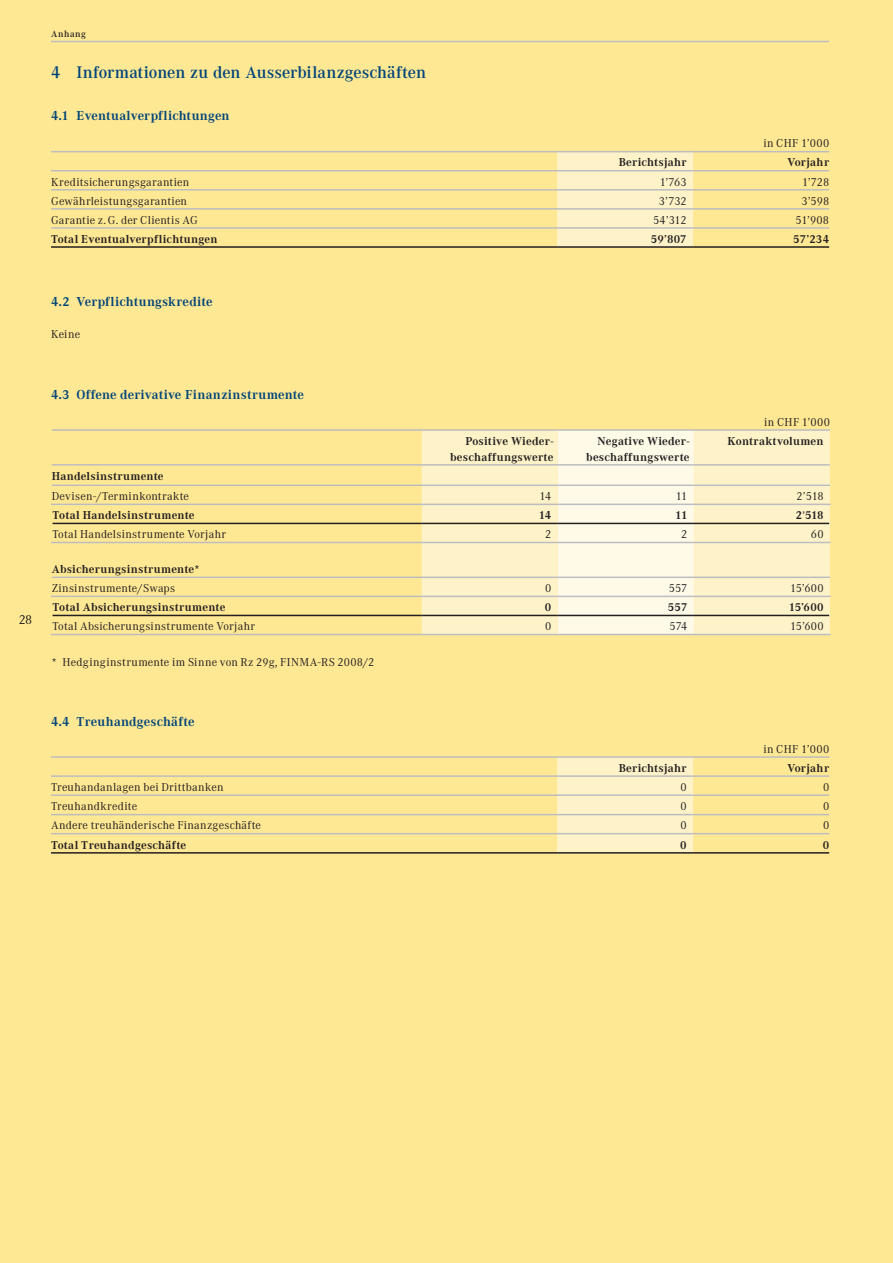
<style>
.page{position:relative;width:893px;height:1263px;background:#ffe894}
.page>*{position:absolute;margin:0;border:0;box-sizing:border-box;transform-origin:0 0}
.t1{font:500 16.5px "Corporate ABQ";color:#004578}
.t2{font:700 12.75px "Corporate ABQ";letter-spacing:.015em;color:#004578}
.t3{font:12.75px "Corporate ABQ";color:#231f20}
.t4{font:11.25px "Corporate ABQ";letter-spacing:.02em;color:#231f20}
.t5{font:700 11.25px/15.8px "Corporate ABQ";letter-spacing:.015em;color:#231f20;text-align:right}
.t6{font:500 9px "Corporate ABQ";letter-spacing:.065em;color:#231f20}
.s1{font-family:"Corporate S";font-weight:400}
</style>
<div class="page">
<hr style="left:51px;top:41px;width:778px;height:1px;background:#bcbdc0">
<div style="left:557px;top:152px;width:136px;height:94px;background:#fef3c8"></div>
<hr style="left:51px;top:151px;width:506px;height:1px;background:#bcbdc0">
<hr style="left:557px;top:151px;width:136px;height:1px;background:#bcbdc0">
<hr style="left:693px;top:151px;width:136px;height:1px;background:#bcbdc0">
<hr style="left:51px;top:170px;width:506px;height:1px;background:#bcbdc0">
<hr style="left:557px;top:170px;width:136px;height:1px;background:#bcbdc0">
<hr style="left:693px;top:170px;width:136px;height:1px;background:#bcbdc0">
<hr style="left:51px;top:189px;width:506px;height:2px;background:#bcbdc0">
<hr style="left:557px;top:189px;width:136px;height:2px;background:#bcbdc0">
<hr style="left:693px;top:189px;width:136px;height:2px;background:#bcbdc0">
<hr style="left:51px;top:208px;width:506px;height:2px;background:#bcbdc0">
<hr style="left:557px;top:208px;width:136px;height:2px;background:#bcbdc0">
<hr style="left:693px;top:208px;width:136px;height:2px;background:#bcbdc0">
<hr style="left:51px;top:227px;width:506px;height:2px;background:#bcbdc0">
<hr style="left:557px;top:227px;width:136px;height:2px;background:#bcbdc0">
<hr style="left:693px;top:227px;width:136px;height:2px;background:#bcbdc0">
<hr style="left:51px;top:246px;width:506px;height:2px;background:#231f20">
<hr style="left:557px;top:246px;width:136px;height:2px;background:#231f20">
<hr style="left:693px;top:246px;width:136px;height:2px;background:#231f20">
<div style="left:422px;top:431px;width:408px;height:203px;background:#fef3c8"></div>
<div style="left:558px;top:431px;width:136px;height:203px;background:#fefae7"></div>
<hr style="left:52px;top:429px;width:370px;height:2px;background:#bcbdc0">
<hr style="left:422px;top:429px;width:136px;height:2px;background:#bcbdc0">
<hr style="left:558px;top:429px;width:136px;height:2px;background:#bcbdc0">
<hr style="left:694px;top:429px;width:136px;height:2px;background:#bcbdc0">
<hr style="left:52px;top:464px;width:370px;height:2px;background:#bcbdc0">
<hr style="left:422px;top:464px;width:136px;height:2px;background:#bcbdc0">
<hr style="left:558px;top:464px;width:136px;height:2px;background:#bcbdc0">
<hr style="left:694px;top:464px;width:136px;height:2px;background:#bcbdc0">
<hr style="left:52px;top:484px;width:370px;height:2px;background:#bcbdc0">
<hr style="left:422px;top:484px;width:136px;height:2px;background:#bcbdc0">
<hr style="left:558px;top:484px;width:136px;height:2px;background:#bcbdc0">
<hr style="left:694px;top:484px;width:136px;height:2px;background:#bcbdc0">
<hr style="left:51px;top:504px;width:371px;height:1px;background:#bcbdc0">
<hr style="left:422px;top:504px;width:136px;height:1px;background:#bcbdc0">
<hr style="left:558px;top:504px;width:136px;height:1px;background:#bcbdc0">
<hr style="left:694px;top:504px;width:137px;height:1px;background:#bcbdc0">
<hr style="left:51px;top:542px;width:371px;height:1px;background:#bcbdc0">
<hr style="left:422px;top:542px;width:136px;height:1px;background:#bcbdc0">
<hr style="left:558px;top:542px;width:136px;height:1px;background:#bcbdc0">
<hr style="left:694px;top:542px;width:137px;height:1px;background:#bcbdc0">
<hr style="left:52px;top:576px;width:370px;height:2px;background:#bcbdc0">
<hr style="left:422px;top:576px;width:136px;height:2px;background:#bcbdc0">
<hr style="left:558px;top:576px;width:136px;height:2px;background:#bcbdc0">
<hr style="left:694px;top:576px;width:136px;height:2px;background:#bcbdc0">
<hr style="left:51px;top:596px;width:371px;height:1px;background:#bcbdc0">
<hr style="left:422px;top:596px;width:136px;height:1px;background:#bcbdc0">
<hr style="left:558px;top:596px;width:136px;height:1px;background:#bcbdc0">
<hr style="left:694px;top:596px;width:137px;height:1px;background:#bcbdc0">
<hr style="left:51px;top:634px;width:371px;height:1px;background:#bcbdc0">
<hr style="left:422px;top:634px;width:136px;height:1px;background:#bcbdc0">
<hr style="left:558px;top:634px;width:136px;height:1px;background:#bcbdc0">
<hr style="left:694px;top:634px;width:137px;height:1px;background:#bcbdc0">
<hr style="left:53px;top:523px;width:369px;height:1px;background:#231f20">
<hr style="left:422px;top:523px;width:136px;height:1px;background:#231f20">
<hr style="left:558px;top:523px;width:136px;height:1px;background:#231f20">
<hr style="left:694px;top:523px;width:135px;height:1px;background:#231f20">
<hr style="left:53px;top:615px;width:369px;height:1px;background:#231f20">
<hr style="left:422px;top:615px;width:136px;height:1px;background:#231f20">
<hr style="left:558px;top:615px;width:136px;height:1px;background:#231f20">
<hr style="left:694px;top:615px;width:135px;height:1px;background:#231f20">
<div style="left:557px;top:758px;width:136px;height:94px;background:#fef3c8"></div>
<hr style="left:51px;top:756px;width:506px;height:2px;background:#bcbdc0">
<hr style="left:557px;top:756px;width:136px;height:2px;background:#bcbdc0">
<hr style="left:693px;top:756px;width:136px;height:2px;background:#bcbdc0">
<hr style="left:51px;top:775px;width:506px;height:2px;background:#bcbdc0">
<hr style="left:557px;top:775px;width:136px;height:2px;background:#bcbdc0">
<hr style="left:693px;top:775px;width:136px;height:2px;background:#bcbdc0">
<hr style="left:51px;top:794px;width:506px;height:2px;background:#bcbdc0">
<hr style="left:557px;top:794px;width:136px;height:2px;background:#bcbdc0">
<hr style="left:693px;top:794px;width:136px;height:2px;background:#bcbdc0">
<hr style="left:51px;top:814px;width:506px;height:1px;background:#bcbdc0">
<hr style="left:557px;top:814px;width:136px;height:1px;background:#bcbdc0">
<hr style="left:693px;top:814px;width:136px;height:1px;background:#bcbdc0">
<hr style="left:51px;top:833px;width:506px;height:1px;background:#bcbdc0">
<hr style="left:557px;top:833px;width:136px;height:1px;background:#bcbdc0">
<hr style="left:693px;top:833px;width:136px;height:1px;background:#bcbdc0">
<hr style="left:51px;top:852px;width:506px;height:2px;background:#231f20">
<hr style="left:557px;top:852px;width:136px;height:2px;background:#231f20">
<hr style="left:693px;top:852px;width:136px;height:2px;background:#231f20">
<p class="t6" style="left:51px;top:28px;width:36px">Anhang</p>
<h1 class="t1" style="left:51px;top:62px;width:377px">4 Informationen zu den Ausserbilanzgeschäften</h1>
<p class="t2" style="left:51px;top:108px;width:180px">4.1 Eventualverpflichtungen</p>
<p class="t4" style="left:763px;top:137px;width:67px">in CHF 1’000</p>
<p class="t5" style="left:619px;top:155px;width:70px">Berichtsjahr</p>
<p class="t5" style="left:787px;top:155px;width:43px">Vorjahr</p>
<p class="t4" style="left:51px;top:175px;width:140px">Kreditsicherungsgarantien</p>
<p class="t4" style="left:660px;top:175px;width:29px">1’763</p>
<p class="t4" style="left:802px;top:175px;width:29px">1’728</p>
<p class="t4" style="left:51px;top:194px;width:138px">Gewährleistungsgarantien</p>
<p class="t4" style="left:659px;top:194px;width:29px">3’732</p>
<p class="t4" style="left:801px;top:194px;width:29px">3’598</p>
<p class="t4" style="left:51px;top:213px;width:148px">Garantie z.G. der Clientis AG</p>
<p class="t4" style="left:653px;top:213px;width:35px">54’312</p>
<p class="t4" style="left:796px;top:213px;width:35px">51’908</p>
<p class="t5" style="left:51px;top:231px;width:168px">Total Eventualverpflichtungen</p>
<p class="t5" style="left:651px;top:231px;width:37px">59’807</p>
<p class="t5" style="left:793px;top:231px;width:37px">57’234</p>
<p class="t2" style="left:51px;top:294px;width:163px">4.2 Verpflichtungskredite</p>
<p class="t4" style="left:51px;top:327px;width:31px">Keine</p>
<p class="t3" style="left:19px;top:612px;width:15px">28</p>
<p class="t2" style="left:51px;top:387px;width:254px">4.3 Offene derivative Finanzinstrumente</p>
<p class="t4" style="left:764px;top:415px;width:67px">in CHF 1’000</p>
<p class="t5" style="left:450px;top:433px;width:105px">Positive Wieder&shy;beschaffungswerte</p>
<p class="t5" style="left:586px;top:433px;width:105px">Negative Wieder&shy;beschaffungswerte</p>
<p class="t5" style="left:728px;top:433px;width:97px">Kontraktvolumen</p>
<p class="t5" style="left:52px;top:468px;width:113px">Handelsinstrumente</p>
<p class="t4" style="left:52px;top:490px;width:139px">Devisen-/Terminkontrakte</p>
<p class="t4" style="left:539px;top:490px;width:13px">14</p>
<p class="t4" style="left:676px;top:490px;width:13px">11</p>
<p class="t4" style="left:797px;top:490px;width:28px">2’518</p>
<p class="t5" style="left:53px;top:507px;width:144px">Total Handelsinstrumente</p>
<p class="t5" style="left:539px;top:507px;width:14px">14</p>
<p class="t5" style="left:675px;top:507px;width:14px">11</p>
<p class="t5" style="left:796px;top:507px;width:29px">2<span class="s1">’</span>518</p>
<p class="t4" style="left:53px;top:528px;width:175px">Total Handelsinstrumente Vorjahr</p>
<p class="t4" style="left:545px;top:528px;width:8px">2</p>
<p class="t4" style="left:681px;top:528px;width:8px">2</p>
<p class="t4" style="left:811px;top:528px;width:14px">60</p>
<p class="t5" style="left:52px;top:561px;width:150px">Absicherungsinstrumente*</p>
<p class="t4" style="left:52px;top:582px;width:125px">Zinsinstrumente/Swaps</p>
<p class="t4" style="left:545px;top:582px;width:8px">0</p>
<p class="t4" style="left:669px;top:582px;width:20px">557</p>
<p class="t4" style="left:790px;top:582px;width:35px">15’600</p>
<p class="t5" style="left:53px;top:599px;width:174px">Total Absicherungsinstrumente</p>
<p class="t5" style="left:545px;top:599px;width:8px">0</p>
<p class="t5" style="left:668px;top:599px;width:21px">557</p>
<p class="t5" style="left:789px;top:599px;width:36px">15’600</p>
<p class="t4" style="left:53px;top:620px;width:204px">Total Absicherungsinstrumente Vorjahr</p>
<p class="t4" style="left:545px;top:620px;width:8px">0</p>
<p class="t4" style="left:669px;top:620px;width:19px">574</p>
<p class="t4" style="left:790px;top:620px;width:35px">15’600</p>
<p class="t4" style="left:51px;top:656px;width:325px">* Hedginginstrumente im Sinne von Rz 29g, FINMA-RS 2008/2</p>
<p class="t2" style="left:51px;top:714px;width:145px">4.4 Treuhandgeschäfte</p>
<p class="t4" style="left:763px;top:742px;width:67px">in CHF 1’000</p>
<p class="t5" style="left:619px;top:760px;width:70px">Berichtsjahr</p>
<p class="t5" style="left:787px;top:760px;width:43px">Vorjahr</p>
<p class="t4" style="left:51px;top:780px;width:174px">Treuhandanlagen bei Drittbanken</p>
<p class="t4" style="left:680px;top:780px;width:8px">0</p>
<p class="t4" style="left:823px;top:780px;width:8px">0</p>
<p class="t4" style="left:51px;top:799px;width:88px">Treuhandkredite</p>
<p class="t4" style="left:680px;top:799px;width:8px">0</p>
<p class="t4" style="left:823px;top:799px;width:8px">0</p>
<p class="t4" style="left:51px;top:819px;width:212px">Andere treuhänderische Finanzgeschäfte</p>
<p class="t4" style="left:680px;top:819px;width:8px">0</p>
<p class="t4" style="left:823px;top:819px;width:8px">0</p>
<p class="t5" style="left:51px;top:837px;width:137px">Total Treuhandgeschäfte</p>
<p class="t5" style="left:680px;top:837px;width:8px">0</p>
<p class="t5" style="left:823px;top:837px;width:8px">0</p>
</div>
